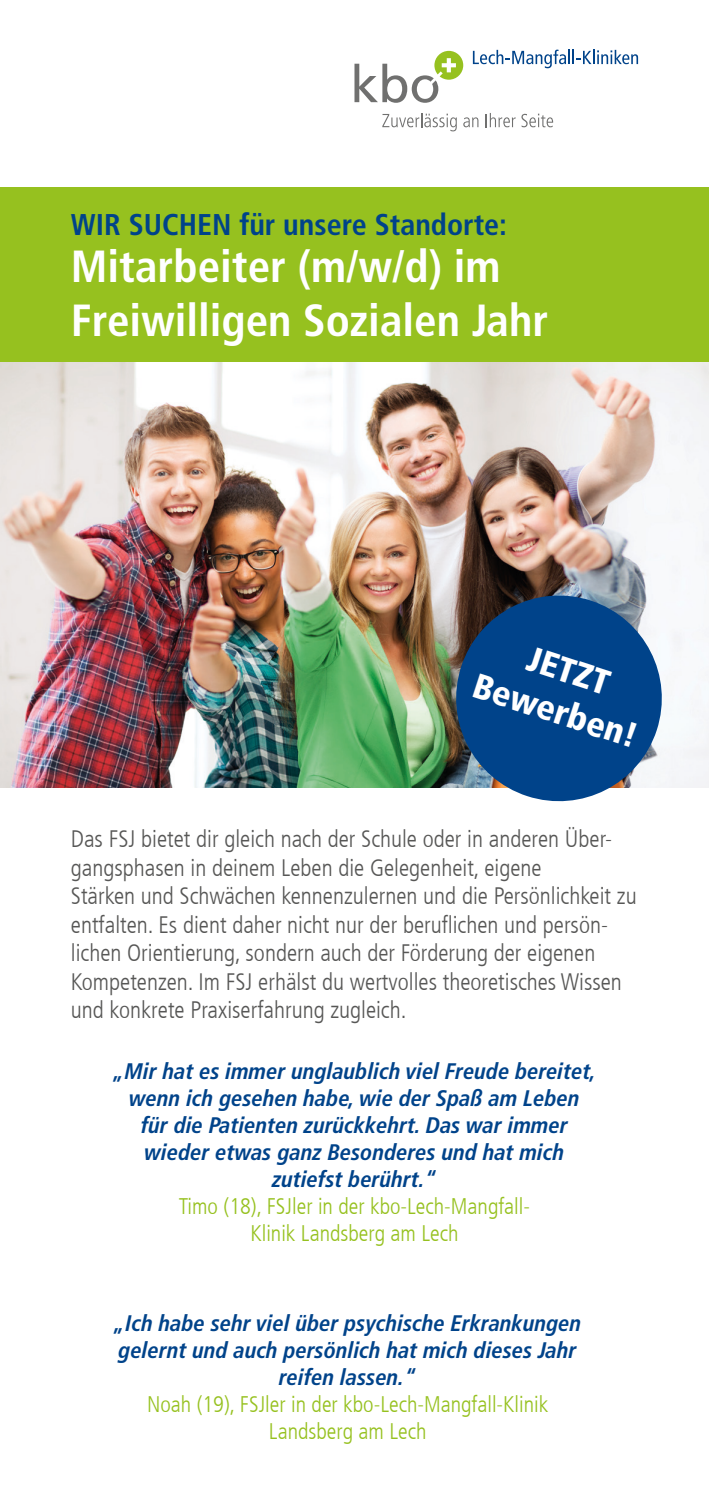
<style>
.page{position:relative;width:709px;height:1503px;background:#fff}
.page>*{position:absolute;margin:0;border:0;box-sizing:border-box;transform-origin:0 0}
.t1{font:700 condensed 45px/54px "Frutiger LT Com";color:#fff}
.t2{font:900 condensed 35px/42px "Frutiger LT Com";color:#fff;text-align:center}
.t3{font:700 condensed 30px "Frutiger LT Com";color:#00438a}
.t4{font:300 condensed 23.75px/28.5px "Frutiger LT Com";color:#575756}
.t5{font:italic 700 condensed 22.5px/27px "Frutiger LT Com";color:#00438a;text-align:center}
.t6{font:300 condensed 22.5px/27px "Frutiger LT Com";color:#96c11f;text-align:center}
</style>
<div class="page">
<img style="left:0;top:362px;width:709px;height:425px">
<svg style="left:354px;top:51px;width:109px;height:52px"></svg>
<svg style="left:473px;top:50px;width:165px;height:18px"></svg>
<svg style="left:382px;top:113px;width:75px;height:18px"></svg>
<svg style="left:463px;top:117px;width:15px;height:10px"></svg>
<svg style="left:486px;top:113px;width:29px;height:14px"></svg>
<svg style="left:521px;top:114px;width:32px;height:13px"></svg>
<div style="left:0;top:187px;width:709px;height:175px;background:#96c11f"></div>
<svg style="left:443px;top:583px;width:231px;height:219px;background:#386391"></svg>
<p class="t3" style="left:71px;top:207px;width:437px">WIR SUCHEN für unsere Standorte:</p>
<h1 class="t1" style="left:71px;top:239px;width:479px">Mitarbeiter (m/w/d) im<br>Freiwilligen Sozialen Jahr</h1>
<h2 class="t2" style="left:493px;top:624px;width:173px;rotate:18deg">JETZT<br>Bewerben!</h2>
<p class="t4" style="left:71px;top:825px;width:567px">Das FSJ bietet dir gleich nach der Schule oder in anderen Über&shy;gangsphasen in deinem Leben die Gelegenheit, eigene<br>Stärken und Schwächen kennenzulernen und die Persönlichkeit zu entfalten. Es dient daher nicht nur der beruflichen und persön&shy;lichen Orientierung, sondern auch der Förderung der eigenen Kompetenzen. Im FSJ erhälst du wertvolles theoretisches Wissen und konkrete Praxiserfahrung zugleich.</p>
<p class="t5" style="left:113px;top:1057px;width:484px">„Mir hat es immer unglaublich viel Freude bereitet, wenn ich gesehen habe, wie der Spaß am Leben<br>für die Patienten zurückkehrt. Das war immer wieder etwas ganz Besonderes und hat mich zutiefst berührt.“</p>
<p class="t6" style="left:179px;top:1193px;width:353px">Timo (18), FSJler in der kbo-Lech-Mangfall-<br>Klinik Landsberg am Lech</p>
<p class="t5" style="left:114px;top:1309px;width:469px">„Ich habe sehr viel über psychische Erkrankungen gelernt und auch persönlich hat mich dieses Jahr reifen lassen.“</p>
<p class="t6" style="left:147px;top:1390px;width:403px">Noah (19), FSJler in der kbo-Lech-Mangfall-Klinik<br>Landsberg am Lech</p>
</div>
